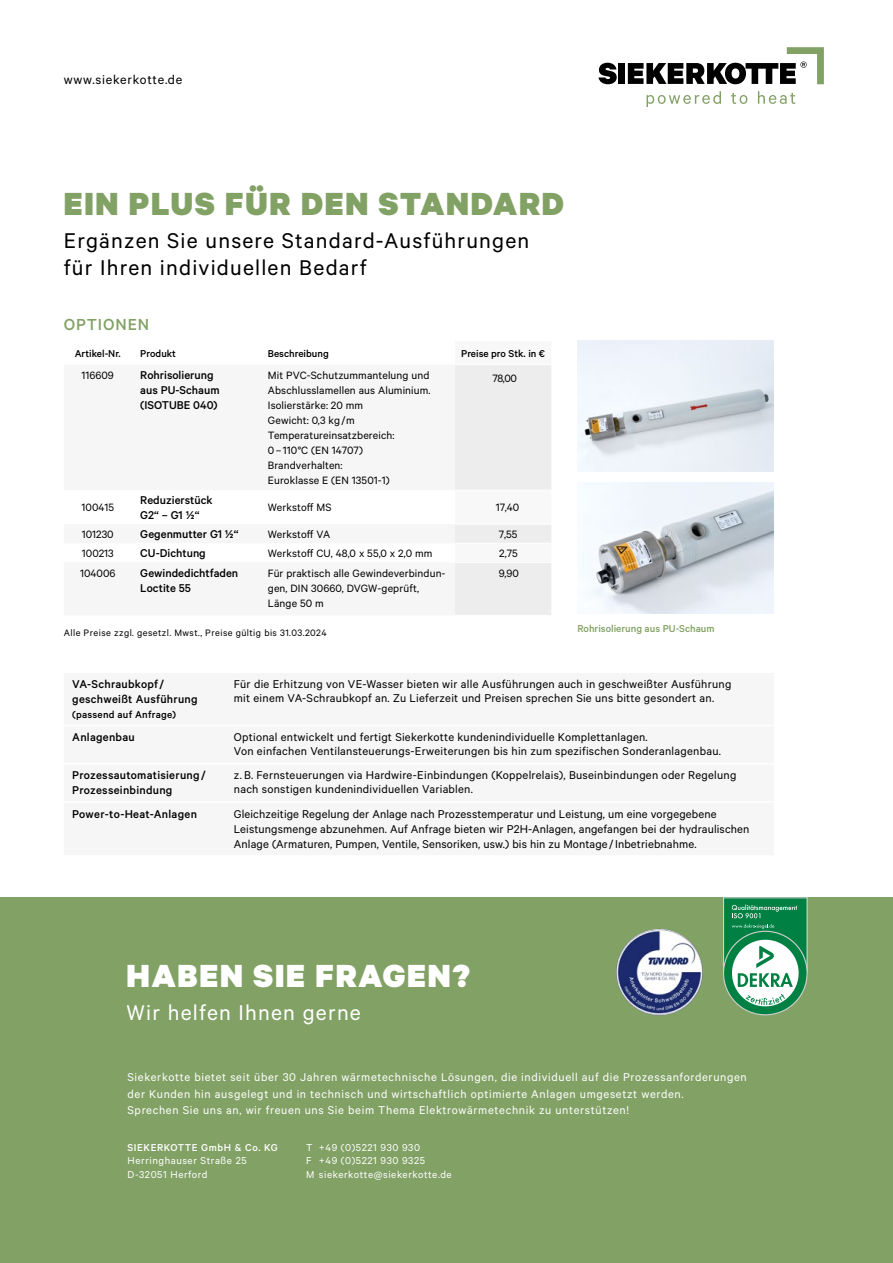
<style>
.page{position:relative;width:893px;height:1263px;background:#fff}
.page>*{position:absolute;margin:0;border:0;box-sizing:border-box;transform-origin:0 0}
.t1{font:900 36px "Calibre";letter-spacing:.05em;color:#82a165}
.t2{font:900 36px "Calibre";letter-spacing:.05em;color:#fff}
.t3{font:24px/27px "Calibre";letter-spacing:.05em;color:#000}
.t4{font:24px "Calibre";letter-spacing:.05em;color:#fff}
.t5{font:500 18px "Calibre";letter-spacing:.05em;color:#82a165}
.t6{font:14.25px "Calibre";letter-spacing:.05em;color:#000}
.t7{font:12.75px/13.5px "Calibre";letter-spacing:.02em;color:#000}
.t8{font:12.75px/16.5px "Calibre";letter-spacing:.05em;color:#fff}
.t9{font:500 12.75px/15px "Calibre";letter-spacing:.005em;color:#000}
.t10{font:12px/15px "Calibre";letter-spacing:.01em;color:#000}
.t11{font:11.25px/13.5px "Calibre";letter-spacing:.05em;color:#fff}
.t12{font:500 11.25px "Calibre";color:#000}
.t13{font:500 11.25px "Calibre";color:#82a165}
.t14{font:500 11.25px "Calibre";letter-spacing:.05em;color:#fff}
.t15{font:500 11.25px "Calibre";letter-spacing:.02em;color:#000}
.t16{font:10.5px "Calibre";letter-spacing:.04em;color:#000}
</style>
<div class="page">
<svg style="left:455px;top:365px;width:96px;height:250px"></svg>
<hr style="left:455px;top:490px;width:96px;height:1px;background:#fff">
<hr style="left:455px;top:524px;width:96px;height:1px;background:#fff">
<hr style="left:455px;top:543px;width:96px;height:1px;background:#fff">
<hr style="left:455px;top:562px;width:96px;height:1px;background:#fff">
<img style="left:589px;top:483px;width:185px;height:130px">
<img style="left:577px;top:340px;width:197px;height:131px">
<div style="left:0;top:897px;width:893px;height:366px;background:#82a165"></div>
<svg style="left:723px;top:931px;width:84px;height:84px"></svg>
<svg style="left:723px;top:897px;width:85px;height:109px;background:#63af89"></svg>
<img style="left:616px;top:929px;width:87px;height:86px;border-radius:43px">
<svg style="left:646px;top:91px;width:75px;height:16px"></svg>
<svg style="left:731px;top:93px;width:16px;height:11px"></svg>
<svg style="left:758px;top:91px;width:37px;height:13px"></svg>
<svg style="left:598px;top:63px;width:19px;height:21px"></svg>
<div style="left:618px;top:63px;width:7px;height:21px;background:#000"></div>
<svg style="left:628px;top:47px;width:196px;height:37px"></svg>
<p class="t6" style="left:64px;top:71px;width:120px">www.siekerkotte.de</p>
<h1 class="t1" style="left:64px;top:181px;width:502px">EIN PLUS FÜR DEN STANDARD</h1>
<h2 class="t3" style="left:64px;top:226px;width:467px">Ergänzen Sie unsere Standard-Ausführungen für Ihren individuellen Bedarf</h2>
<h3 class="t5" style="left:64px;top:313px;width:87px">OPTIONEN</h3>
<p class="t12" style="left:75px;top:347px;width:48px">Artikel-Nr.</p>
<p class="t12" style="left:140px;top:347px;width:37px">Produkt</p>
<p class="t12" style="left:268px;top:347px;width:62px">Beschreibung</p>
<p class="t12" style="left:461px;top:347px;width:85px">Preise pro Stk. in €</p>
<p class="t10" style="left:82px;top:367px;width:34px">116609</p>
<p class="t9" style="left:140px;top:367px;width:81px">Rohrisolierung aus PU-Schaum (ISOTUBE 040)</p>
<p class="t10" style="left:268px;top:367px;width:164px">Mit PVC-Schutzummantelung und<br>Abschlusslamellen aus Aluminium.<br>Isolierstärke: 20 mm<br>Gewicht: 0,3 kg/m<br>Temperatureinsatzbereich:<br>0 –110°C (EN 14707)<br>Brandverhalten:<br>Euroklasse E (EN 13501-1)</p>
<p class="t10" style="left:492px;top:371px;width:26px">78,00</p>
<p class="t10" style="left:82px;top:499px;width:34px">100415</p>
<p class="t9" style="left:140px;top:492px;width:74px">Reduzierstück<br>G2“ – G1 ½“</p>
<p class="t10" style="left:268px;top:499px;width:65px">Werkstoff MS</p>
<p class="t10" style="left:496px;top:499px;width:25px">17,40</p>
<p class="t10" style="left:82px;top:526px;width:33px">101230</p>
<p class="t9" style="left:140px;top:526px;width:100px">Gegenmutter G1 ½“</p>
<p class="t10" style="left:268px;top:526px;width:64px">Werkstoff VA</p>
<p class="t10" style="left:499px;top:526px;width:20px">7,55</p>
<p class="t10" style="left:82px;top:545px;width:33px">100213</p>
<p class="t9" style="left:140px;top:545px;width:67px">CU-Dichtung</p>
<p class="t10" style="left:268px;top:545px;width:166px">Werkstoff CU, 48,0 x 55,0 x 2,0 mm</p>
<p class="t10" style="left:499px;top:545px;width:20px">2,75</p>
<p class="t10" style="left:80px;top:565px;width:37px">104006</p>
<p class="t9" style="left:140px;top:565px;width:99px">Gewindedichtfaden<br>Loctite 55</p>
<p class="t10" style="left:268px;top:565px;width:179px">Für praktisch alle Gewindeverbindun&shy;gen, DIN 30660, DVGW-geprüft,<br>Länge 50 m</p>
<p class="t10" style="left:499px;top:565px;width:21px">9,90</p>
<p class="t16" style="left:64px;top:627px;width:265px">Alle Preise zzgl. gesetzl. Mwst., Preise gültig bis 31.03.2024</p>
<p class="t13" style="left:577px;top:621px;width:139px">Rohrisolierung aus PU-Schaum</p>
<p class="t9" style="left:72px;top:676px;width:127px">VA-Schraubkopf/ geschweißt Ausführung</p>
<p class="t15" style="left:72px;top:708px;width:105px">(passend auf Anfrage)</p>
<p class="t7" style="left:234px;top:677px;width:499px">Für die Erhitzung von VE-Wasser bieten wir alle Ausführungen auch in geschweißter Ausführung mit einem VA-Schraubkopf an. Zu Lieferzeit und Preisen sprechen Sie uns bitte gesondert an.</p>
<p class="t9" style="left:72px;top:729px;width:64px">Anlagenbau</p>
<p class="t7" style="left:234px;top:730px;width:489px">Optional entwickelt und fertigt Siekerkotte kundenindividuelle Komplettanlagen.<br>Von einfachen Ventilansteuerungs-Erweiterungen bis hin zum spezifischen Sonderanlagenbau.</p>
<p class="t9" style="left:72px;top:768px;width:135px">Prozessautomatisierung/<br>Prozesseinbindung</p>
<p class="t7" style="left:234px;top:768px;width:504px">z. B. Fernsteuerungen via Hardwire-Einbindungen (Koppelrelais), Buseinbindungen oder Regelung nach sonstigen kundenindividuellen Variablen.</p>
<p class="t9" style="left:72px;top:806px;width:126px">Power-to-Heat-Anlagen</p>
<p class="t7" style="left:234px;top:806px;width:517px;line-height:15px">Gleichzeitige Regelung der Anlage nach Prozesstemperatur und Leistung, um eine vorgegebene<br>Leistungsmenge abzunehmen. Auf Anfrage bieten wir P2H-Anlagen, angefangen bei der hydraulischen<br>Anlage (Armaturen, Pumpen, Ventile, Sensoriken, usw.) bis hin zu Montage/ Inbetriebnahme.</p>
<h1 class="t2" style="left:126px;top:953px;width:345px">HABEN SIE FRAGEN?</h1>
<h2 class="t4" style="left:126px;top:998px;width:236px">Wir helfen Ihnen gerne</h2>
<p class="t8" style="left:128px;top:1068px;width:621px">Siekerkotte bietet seit über 30 Jahren wärmetechnische Lösungen, die individuell auf die Prozessanforderungen der Kunden hin ausgelegt und in technisch und wirtschaftlich optimierte Anlagen umgesetzt werden.<br>Sprechen Sie uns an, wir freuen uns Sie beim Thema Elektrowärmetechnik zu unterstützen!</p>
<p class="t14" style="left:128px;top:1141px;width:152px">SIEKERKOTTE GmbH &amp; Co. KG</p>
<p class="t11" style="left:128px;top:1154px;width:121px">Herringhauser Straße 25<br>D-32051 Herford</p>
<p class="t11" style="left:306px;top:1140px;width:147px">T +49 (0)5221 930 930<br>F +49 (0)5221 930 9325<br>M siekerkotte@siekerkotte.de</p>
</div>
